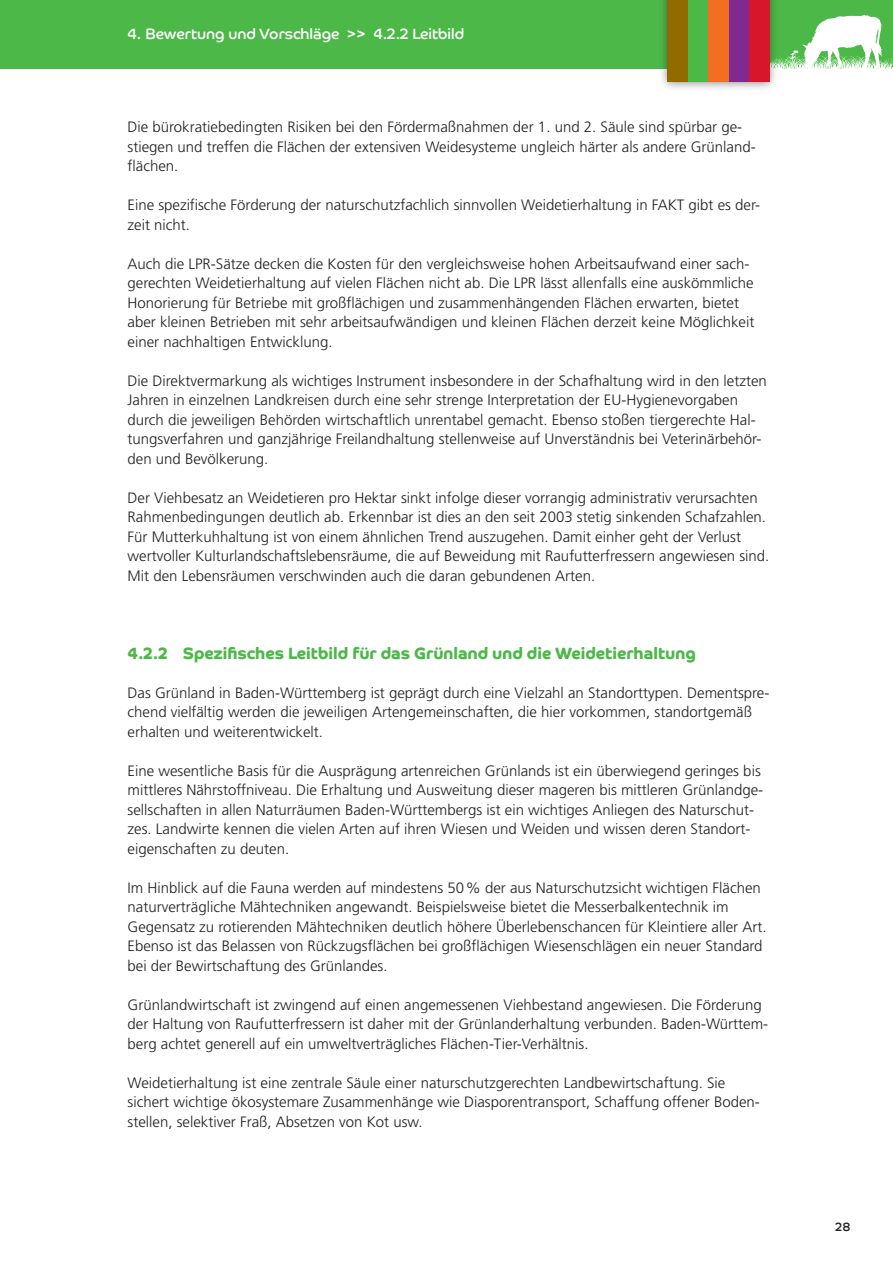
<style>
.page{position:relative;width:893px;height:1263px;background:#fff}
.page>*{position:absolute;margin:0;border:0;box-sizing:border-box;transform-origin:0 0}
.H3__4_1_1{font:700 16.5px "Co Headline";color:#4cb848}
.Fließtext{font:300 15px/19.5px "Frutiger LT Pro";color:#231f20}
.t1{font:15px "Co Headline";color:#fff}
.t2{font:12px "Co Headline";color:#231f20}
</style>
<div class="page">
<div style="left:0;top:0;width:893px;height:69px;background:#4cb848"></div>
<svg style="left:779px;top:15px;width:114px;height:54px"></svg>
<div style="left:659px;top:0;width:120px;height:91px;background:#231f20;opacity:.5"></div>
<div style="left:722px;top:0;width:32px;height:82px;background:#802990"></div>
<div style="left:678px;top:0;width:40px;height:82px;background:#4cb848"></div>
<div style="left:749px;top:0;width:21px;height:82px;background:#d71729"></div>
<div style="left:708px;top:0;width:21px;height:82px;background:#f36e21"></div>
<div style="left:668px;top:0;width:20px;height:82px;background:#916b00"></div>
<p class="t1" style="left:128px;top:25px;width:338px">4. Bewertung und Vorschläge &gt;&gt; 4.2.2 Leitbild</p>
<p class="Fließtext" style="left:128px;top:117px;width:630px">Die bürokratiebedingten Risiken bei den Fördermaßnahmen der 1. und 2. Säule sind spürbar ge&shy;stiegen und treffen die Flächen der extensiven Weidesysteme ungleich härter als andere Grünland&shy;flächen.</p>
<p class="Fließtext" style="left:128px;top:195px;width:634px">Eine spezifische Förderung der naturschutzfachlich sinnvollen Weidetierhaltung in FAKT gibt es der&shy;zeit nicht.</p>
<p class="Fließtext" style="left:128px;top:254px;width:628px">Auch die LPR-Sätze decken die Kosten für den vergleichsweise hohen Arbeitsaufwand einer sach&shy;gerechten Weidetierhaltung auf vielen Flächen nicht ab. Die LPR lässt allenfalls eine auskömmliche Honorierung für Betriebe mit großflächigen und zusammenhängenden Flächen erwarten, bietet aber kleinen Betrieben mit sehr arbeitsaufwändigen und kleinen Flächen derzeit keine Möglichkeit einer nachhaltigen Entwicklung.</p>
<p class="Fließtext" style="left:128px;top:371px;width:641px">Die Direktvermarkung als wichtiges Instrument insbesondere in der Schafhaltung wird in den letzten Jahren in einzelnen Landkreisen durch eine sehr strenge Interpretation der EU-Hygienevorgaben durch die jeweiligen Behörden wirtschaftlich unrentabel gemacht. Ebenso stoßen tiergerechte Hal&shy;tungsverfahren und ganzjährige Freilandhaltung stellenweise auf Unverständnis bei Veterinärbehör&shy;den und Bevölkerung.</p>
<p class="Fließtext" style="left:128px;top:488px;width:643px">Der Viehbesatz an Weidetieren pro Hektar sinkt infolge dieser vorrangig administrativ verursachten Rahmenbedingungen deutlich ab. Erkennbar ist dies an den seit 2003 stetig sinkenden Schafzahlen.<br>Für Mutterkuhhaltung ist von einem ähnlichen Trend auszugehen. Damit einher geht der Verlust wertvoller Kulturlandschaftslebensräume, die auf Beweidung mit Raufutterfressern angewiesen sind.<br>Mit den Lebensräumen verschwinden auch die daran gebundenen Arten.</p>
<p class="H3__4_1_1" style="left:128px;top:643px;width:570px">4.2.2 Spezifisches Leitbild für das Grünland und die Weidetierhaltung</p>
<p class="Fließtext" style="left:128px;top:683px;width:643px">Das Grünland in Baden-Württemberg ist geprägt durch eine Vielzahl an Standorttypen. Dementspre&shy;chend vielfältig werden die jeweiligen Artengemeinschaften, die hier vorkommen, standortgemäß erhalten und weiterentwickelt.</p>
<p class="Fließtext" style="left:128px;top:761px;width:637px">Eine wesentliche Basis für die Ausprägung artenreichen Grünlands ist ein überwiegend geringes bis mittleres Nährstoffniveau. Die Erhaltung und Ausweitung dieser mageren bis mittleren Grünlandge&shy;sellschaften in allen Naturräumen Baden-Württembergs ist ein wichtiges Anliegen des Naturschut&shy;zes. Landwirte kennen die vielen Arten auf ihren Wiesen und Weiden und wissen deren Standort&shy;eigenschaften zu deuten.</p>
<p class="Fließtext" style="left:128px;top:878px;width:640px">Im Hinblick auf die Fauna werden auf mindestens 50% der aus Naturschutzsicht wichtigen Flächen naturverträgliche Mähtechniken angewandt. Beispielsweise bietet die Messerbalkentechnik im Gegensatz zu rotierenden Mähtechniken deutlich höhere Überlebenschancen für Kleintiere aller Art.<br>Ebenso ist das Belassen von Rückzugsflächen bei großflächigen Wiesenschlägen ein neuer Standard bei der Bewirtschaftung des Grünlandes.</p>
<p class="Fließtext" style="left:128px;top:995px;width:642px">Grünlandwirtschaft ist zwingend auf einen angemessenen Viehbestand angewiesen. Die Förderung der Haltung von Raufutterfressern ist daher mit der Grünlanderhaltung verbunden. Baden-Württem&shy;berg achtet generell auf ein umweltverträgliches Flächen-Tier-Verhältnis.</p>
<p class="Fließtext" style="left:128px;top:1073px;width:634px">Weidetierhaltung ist eine zentrale Säule einer naturschutzgerechten Landbewirtschaftung. Sie sichert wichtige ökosystemare Zusammenhänge wie Diasporentransport, Schaffung offener Boden&shy;stellen, selektiver Fraß, Absetzen von Kot usw.</p>
<p class="t2" style="left:836px;top:1220px;width:16px">28</p>
</div>
